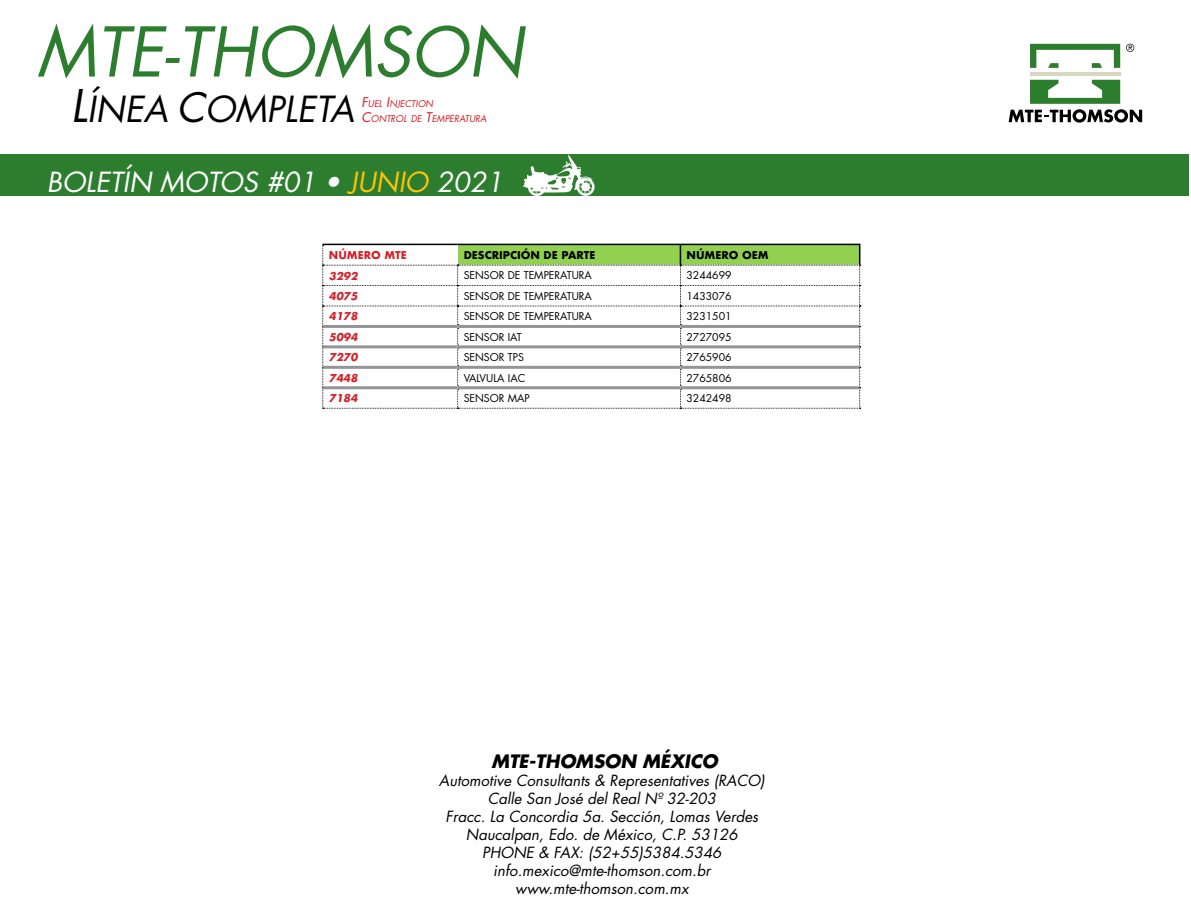
<style>
.page{position:relative;width:1191px;height:915px;background:#fff}
.page>*{position:absolute;margin:0;border:0;box-sizing:border-box;transform-origin:0 0}
.t1{font:italic 66.6px "Futura";color:#2d7d2f}
.t2{font:italic 34.95px "Futura";color:#000}
.t3{font:italic 27px "Futura";color:#fff}
.t4{font:italic 700 18px "Futura";color:#000}
.t5{font:italic 15px/18px "Futura";color:#000;text-align:center}
.t6{font:10.5px "Futura";color:#000}
.t7{font:italic 700 10.5px "Futura";color:#d22229}
.t8{font:700 10.5px "Futura";color:#000}
.t9{font:700 10.5px "Futura";color:#d22229}
.t10{font:italic 9.15px/15.6px "Futura";color:#d71920}
.s1{font-size:43.8px}
.s2{font-size:39.3px}
.s3{font-size:13.05px}
.s4{color:#ffc20c}
</style>
<div class="page">
<div style="left:0;top:154px;width:1188px;height:42px;background:#2d7d2f"></div>
<svg style="left:523px;top:154px;width:72px;height:42px"></svg>
<svg style="left:1030px;top:43px;width:91px;height:37px"></svg>
<hr style="left:1030px;top:72px;width:90px;height:4px;background:#d8d7c1">
<svg style="left:1008px;top:80px;width:134px;height:42px"></svg>
<svg style="left:1030px;top:44px;width:90px;height:24px"></svg>
<svg style="left:1126px;top:44px;width:8px;height:8px"></svg>
<hr style="left:322px;top:243px;width:136px;height:2px;background:#000">
<hr style="left:458px;top:243px;width:222px;height:2px;background:#000">
<hr style="left:680px;top:243px;width:180px;height:2px;background:#000">
<svg style="left:322px;top:245px;width:538px;height:163px"></svg>
<h1 class="t1" style="left:37px;top:6px;width:488px">MTE-THOMSON</h1>
<h2 class="t2" style="left:71px;top:85px;width:285px"><span class="s1">L</span>ÍNEA <span class="s2">C</span>OMPLETA</h2>
<p class="t10" style="left:361px;top:95px;width:126px"><span class="s3">F</span>UEL <span class="s3">I</span>NJECTION<br><span class="s3">C</span>ONTROL DE <span class="s3">T</span>EMPERATURA</p>
<h3 class="t3" style="left:47px;top:164px;width:458px">BOLETÍN MOTOS #01 • <span class="s4">JUNIO</span> 2021</h3>
<p class="t9" style="left:329px;top:247px;width:80px">NÚMERO MTE</p>
<p class="t8" style="left:464px;top:247px;width:133px">DESCRIPCIÓN DE PARTE</p>
<p class="t8" style="left:686px;top:247px;width:84px">NÚMERO OEM</p>
<p class="t7" style="left:329px;top:268px;width:30px">3292</p>
<p class="t6" style="left:464px;top:268px;width:130px">SENSOR DE TEMPERATURA</p>
<p class="t6" style="left:686px;top:268px;width:47px">3244699</p>
<p class="t7" style="left:329px;top:289px;width:30px">4075</p>
<p class="t6" style="left:464px;top:288px;width:130px">SENSOR DE TEMPERATURA</p>
<p class="t6" style="left:686px;top:288px;width:47px">1433076</p>
<p class="t7" style="left:329px;top:309px;width:30px">4178</p>
<p class="t6" style="left:464px;top:309px;width:130px">SENSOR DE TEMPERATURA</p>
<p class="t6" style="left:686px;top:309px;width:47px">3231501</p>
<p class="t7" style="left:329px;top:329px;width:30px">5094</p>
<p class="t6" style="left:464px;top:329px;width:60px">SENSOR IAT</p>
<p class="t6" style="left:686px;top:329px;width:47px">2727095</p>
<p class="t7" style="left:329px;top:350px;width:30px">7270</p>
<p class="t6" style="left:464px;top:350px;width:62px">SENSOR TPS</p>
<p class="t6" style="left:686px;top:350px;width:47px">2765906</p>
<p class="t7" style="left:329px;top:370px;width:30px">7448</p>
<p class="t6" style="left:464px;top:370px;width:63px">VALVULA IAC</p>
<p class="t6" style="left:686px;top:370px;width:47px">2765806</p>
<p class="t7" style="left:329px;top:391px;width:30px">7184</p>
<p class="t6" style="left:464px;top:391px;width:68px">SENSOR MAP</p>
<p class="t6" style="left:686px;top:391px;width:47px">3242498</p>
<p class="t4" style="left:491px;top:748px;width:228px">MTE-THOMSON MÉXICO</p>
<p class="t5" style="left:439px;top:771px;width:327px">Automotive Consultants &amp; Representatives (RACO)<br>Calle San José del Real Nº 32-203<br>Fracc. La Concordia 5a. Sección, Lomas Verdes Naucalpan, Edo. de México, C.P. 53126<br>PHONE &amp; FAX: (52+55)5384.5346 info.mexico@mte-thomson.com.br www.mte-thomson.com.mx</p>
</div>
